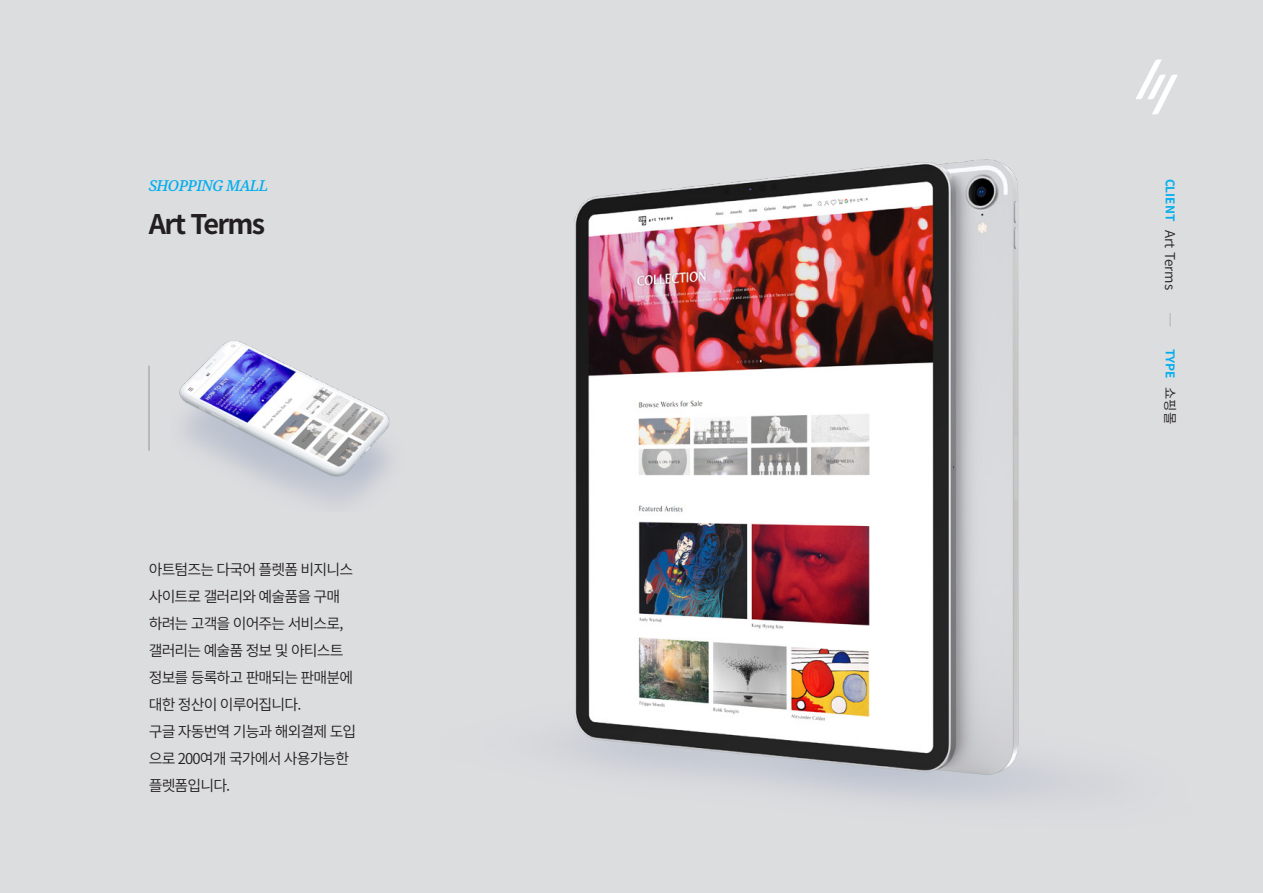
<style>
.page{position:relative;width:1263px;height:893px;background:#dcdddf}
.page>*{position:absolute;margin:0;border:0;box-sizing:border-box;transform-origin:0 0}
.t1{font:700 27px "Noto Sans CJ Kkr";letter-spacing:-.06em;color:#231f20}
.t2{font:600 15px/27px "Noto Sans CJ Kkr";letter-spacing:-.06em;color:#231f20}
.t3{font:italic 500 15px "Noto Serif";letter-spacing:-.04em;color:#00aeef}
.t4{font:600 13.5px "Noto Sans CJ Kkr";color:#231f20}
.t5{font:600 13.5px "Noto Sans CJ Kkr";color:#939598}
.t6{font:700 12px "Noto Sans CJ Kkr";color:#00aeef}
.s1{font-weight:700;font-size:12px;color:#00aeef}
.s2{font-weight:600;font-size:13.5px;color:#231f20}
</style>
<div class="page">
<img style="left:567px;top:114px;width:590px;height:687px">
<hr style="left:149px;top:366px;width:1px;height:85px;background:#939598">
<svg style="left:1136px;top:60px;width:42px;height:54px"></svg>
<img style="left:179px;top:341px;width:211px;height:163px">
<p class="t3" style="left:149px;top:176px;width:121px">SHOPPING MALL</p>
<p class="t1" style="left:149px;top:209px;width:118px">Art Terms</p>
<p class="t2" style="left:149px;top:556px;width:206px">아트텀즈는 다국어 플렛폼 비지니스 사이트로 갤러리와 예술품을 구매</p>
<p class="t2" style="left:149px;top:610px;width:196px">하려는 고객을 이어주는 서비스로,</p>
<p class="t2" style="left:149px;top:637px;width:196px">갤러리는 예술품 정보 및 아티스트</p>
<p class="t2" style="left:149px;top:664px;width:206px">정보를 등록하고 판매되는 판매분에 대한 정산이 이루어집니다.</p>
<p class="t2" style="left:149px;top:718px;width:209px">구글 자동번역 기능과 해외결제 도입 으로 200여개 국가에서 사용가능한</p>
<p class="t2" style="left:149px;top:772px;width:83px">플렛폼입니다.</p>
<p class="t4" style="left:1178px;top:179px;width:113px;rotate:90deg"><span class="s1">CLIENT</span> Art Terms</p>
<p class="t5" style="left:1178px;top:313px;width:15px;rotate:90deg">─</p>
<p class="t6" style="left:1177px;top:349px;width:76px;rotate:90deg">TYPE <span class="s2">쇼핑몰</span></p>
</div>
